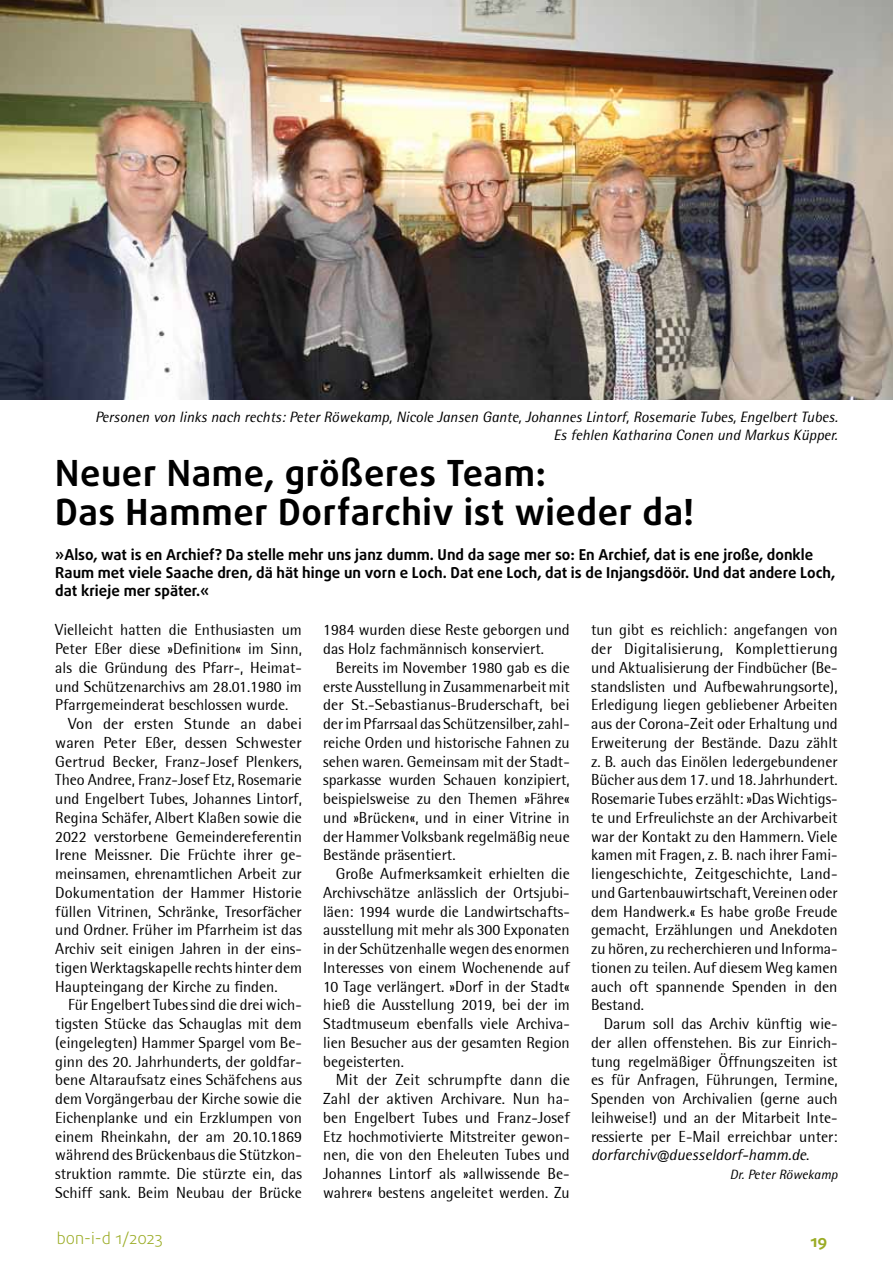
<style>
.page{position:relative;width:893px;height:1263px;background:#fff}
.page>*{position:absolute;margin:0;border:0;box-sizing:border-box;transform-origin:0 0}
.t1{font:700 36px/39px "Daxline Pro";letter-spacing:.02em;color:#000}
.t2{font:300 16.5px "Daxline Pro";color:#9bac25}
.t3{font:700 16.5px "Daxline Pro";color:#9bac25}
.t4{font:15.75px/18.8px "Rotis Semi Sans";color:#000;text-align:justify}
.t5{font:italic 15.75px "Rotis Semi Sans Pro";color:#000}
.t6{font:700 15px/18px "Daxline Pro";color:#000}
.t7{font:italic 15px/18px "Rotis Semi Sans Pro";color:#000;text-align:right}
.t8{font:italic 13.5px "Rotis Semi Sans Pro";color:#000}
.s1{font-family:"Rotis Semi Sans";font-style:normal}
</style>
<div class="page">
<img style="left:0;top:0;width:893px;height:400px">
<p class="t7" style="left:95px;top:407px;width:744px">Personen von links nach rechts: Peter Röwekamp, Nicole Jansen Gante, Johannes Lintorf, Rosemarie Tubes, Engelbert Tubes.<br>Es fehlen Katharina Conen und Markus Küpper.</p>
<h1 class="t1" style="left:55px;top:454px;width:640px">Neuer Name, größeres Team:<br>Das Hammer Dorfarchiv ist wieder da!</h1>
<p class="t6" style="left:55px;top:546px;width:781px">»Also, wat is en Archief? Da stelle mehr uns janz dumm. Und da sage mer so: En Archief, dat is ene jroße, donkle<br>Raum met viele Saache dren, dä hät hinge un vorn e Loch. Dat ene Loch, dat is de Injangsdöör. Und dat andere Loch, dat krieje mer später.«</p>
<p class="t4" style="left:55px;top:620px;width:248px">Vielleicht hatten die Enthusiasten um</p>
<p class="t4" style="left:55px;top:639px;width:248px">Peter Eßer diese »Definition« im Sinn,</p>
<p class="t4" style="left:55px;top:658px;width:248px">als die Gründung des Pfarr-, Heimat-</p>
<p class="t4" style="left:55px;top:677px;width:248px">und Schützenarchivs am 28.01.1980 im</p>
<p class="t4" style="left:55px;top:695px;width:235px">Pfarrgemeinderat beschlossen wurde.</p>
<p class="t4" style="left:68px;top:714px;width:235px">Von der ersten Stunde an dabei</p>
<p class="t4" style="left:55px;top:733px;width:248px">waren Peter Eßer, dessen Schwester</p>
<p class="t4" style="left:55px;top:752px;width:248px">Gertrud Becker, Franz-Josef Plenkers,</p>
<p class="t4" style="left:55px;top:770px;width:248px">Theo Andree, Franz-Josef Etz, Rosemarie</p>
<p class="t4" style="left:55px;top:789px;width:248px">und Engelbert Tubes, Johannes Lintorf,</p>
<p class="t4" style="left:55px;top:808px;width:248px">Regina Schäfer, Albert Klaßen sowie die</p>
<p class="t4" style="left:55px;top:827px;width:248px">2022 verstorbene Gemeindereferentin</p>
<p class="t4" style="left:55px;top:845px;width:247px">Irene Meissner. Die Früchte ihrer ge-</p>
<p class="t4" style="left:55px;top:864px;width:248px">meinsamen, ehrenamtlichen Arbeit zur</p>
<p class="t4" style="left:55px;top:883px;width:248px">Dokumentation der Hammer Historie</p>
<p class="t4" style="left:55px;top:902px;width:248px">füllen Vitrinen, Schränke, Tresorfächer</p>
<p class="t4" style="left:55px;top:920px;width:248px">und Ordner. Früher im Pfarrheim ist das</p>
<p class="t4" style="left:55px;top:939px;width:246px">Archiv seit einigen Jahren in der eins-</p>
<p class="t4" style="left:55px;top:958px;width:248px">tigen Werktagskapelle rechts hinter dem</p>
<p class="t4" style="left:55px;top:977px;width:224px">Haupteingang der Kirche zu finden.</p>
<p class="t4" style="left:68px;top:995px;width:235px">Für Engelbert Tubes sind die drei wich-</p>
<p class="t4" style="left:55px;top:1014px;width:248px">tigsten Stücke das Schauglas mit dem</p>
<p class="t4" style="left:55px;top:1033px;width:248px">(eingelegten) Hammer Spargel vom Be-</p>
<p class="t4" style="left:55px;top:1052px;width:248px">ginn des 20. Jahrhunderts, der goldfar-</p>
<p class="t4" style="left:55px;top:1070px;width:248px">bene Altaraufsatz eines Schäfchens aus</p>
<p class="t4" style="left:55px;top:1089px;width:248px">dem Vorgängerbau der Kirche sowie die</p>
<p class="t4" style="left:55px;top:1108px;width:248px">Eichenplanke und ein Erzklumpen von</p>
<p class="t4" style="left:55px;top:1127px;width:248px">einem Rheinkahn, der am 20.10.1869</p>
<p class="t4" style="left:55px;top:1145px;width:248px">während des Brückenbaus die Stützkon-</p>
<p class="t4" style="left:55px;top:1164px;width:248px">struktion rammte. Die stürzte ein, das</p>
<p class="t4" style="left:55px;top:1183px;width:248px">Schiff sank. Beim Neubau der Brücke</p>
<p class="t4" style="left:323px;top:620px;width:248px">1984 wurden diese Reste geborgen und das Holz fachmännisch konserviert.</p>
<p class="t4" style="left:323px;top:658px;width:248px;text-indent:13px">Bereits im November 1980 gab es die erste Ausstellung in Zusammenarbeit mit der St.-Sebastianus-Bruderschaft, bei der im Pfarrsaal das Schützensilber, zahl&shy;reiche Orden und historische Fahnen zu sehen waren. Gemeinsam mit der Stadt&shy;sparkasse wurden Schauen konzipiert, beispielsweise zu den Themen »Fähre« und »Brücken«, und in einer Vitrine in der Hammer Volksbank regelmäßig neue Bestände präsentiert.</p>
<p class="t4" style="left:323px;top:864px;width:248px;text-indent:13px">Große Aufmerksamkeit erhielten die Archivschätze anlässlich der Ortsjubi&shy;läen: 1994 wurde die Landwirtschafts&shy;ausstellung mit mehr als 300 Exponaten in der Schützenhalle wegen des enormen Interesses von einem Wochenende auf 10 Tage verlängert. »Dorf in der Stadt« hieß die Ausstellung 2019, bei der im Stadtmuseum ebenfalls viele Archiva&shy;lien Besucher aus der gesamten Region begeisterten.</p>
<p class="t4" style="left:323px;top:1070px;width:248px;text-indent:13px">Mit der Zeit schrumpfte dann die Zahl der aktiven Archivare. Nun ha&shy;ben Engelbert Tubes und Franz-Josef Etz hochmotivierte Mitstreiter gewon&shy;nen, die von den Eheleuten Tubes und Johannes Lintorf als »allwissende Be&shy;wahrer« bestens angeleitet werden. Zu</p>
<p class="t4" style="left:591px;top:620px;width:248px">tun gibt es reichlich: angefangen von der Digitalisierung, Komplettierung und Aktualisierung der Findbücher (Be&shy;standslisten und Aufbewahrungsorte), Erledigung liegen gebliebener Arbeiten aus der Corona-Zeit oder Erhaltung und Erweiterung der Bestände. Dazu zählt z. B. auch das Einölen ledergebundener Bücher aus dem 17. und 18. Jahrhundert.<br>Rosemarie Tubes erzählt: »Das Wichtigs&shy;te und Erfreulichste an der Archivarbeit war der Kontakt zu den Hammern. Viele kamen mit Fragen, z. B. nach ihrer Fami&shy;liengeschichte, Zeitgeschichte, Land&shy;und Gartenbauwirtschaft, Vereinen oder dem Handwerk.« Es habe große Freude gemacht, Erzählungen und Anekdoten zu hören, zu recherchieren und Informa&shy;tionen zu teilen. Auf diesem Weg kamen auch oft spannende Spenden in den Bestand.</p>
<p class="t4" style="left:591px;top:1014px;width:248px;text-indent:13px">Darum soll das Archiv künftig wie&shy;der allen offenstehen. Bis zur Einrich&shy;tung regelmäßiger Öffnungszeiten ist es für Anfragen, Führungen, Termine, Spenden von Archivalien (gerne auch leihweise!) und an der Mitarbeit Inte&shy;ressierte per E-Mail erreichbar unter:</p>
<p class="t5" style="left:591px;top:1145px;width:220px">dorfarchiv@duesseldorf-hamm.de<span class="s1">.</span></p>
<p class="t8" style="left:730px;top:1166px;width:109px">Dr. Peter Röwekamp</p>
<p class="t2" style="left:57px;top:1227px;width:108px">bon-i-d 1/2023</p>
<p class="t3" style="left:810px;top:1230px;width:18px">19</p>
</div>
